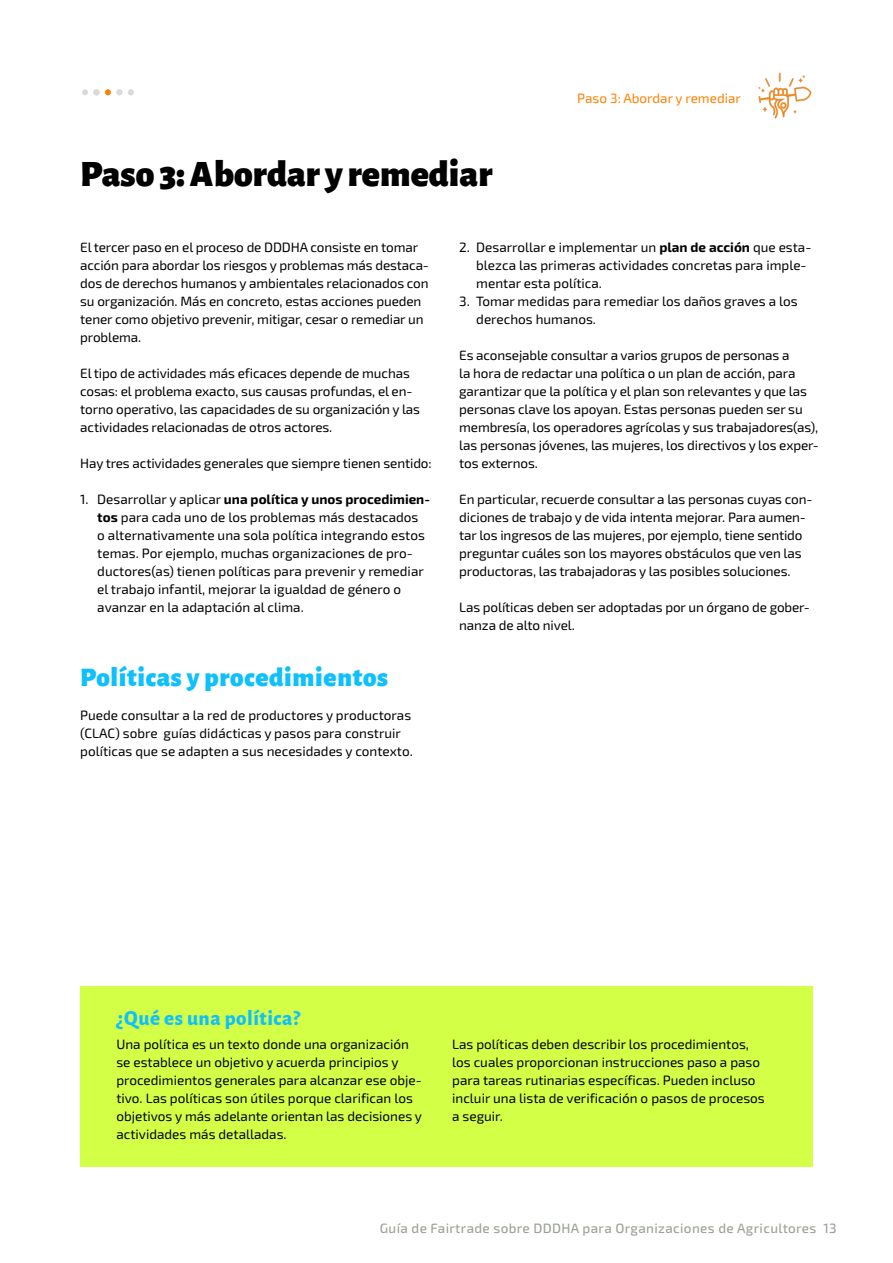
<style>
.page{position:relative;width:893px;height:1263px;background:#fff}
.page>*{position:absolute;margin:0;border:0;box-sizing:border-box;transform-origin:0 0}
.t1{font:900 37.5px "Alegreya Sans";color:#000}
.t2{font:900 27px "Alegreya Sans";letter-spacing:.025em;color:#0fc0fc}
.t3{font:800 21px "Alegreya Sans";letter-spacing:.025em;color:#0fc0fc}
.t4{font:13.5px/18px "Exo 2";letter-spacing:-.01em;color:#000}
.t5{font:500 13.5px "Exo 2";letter-spacing:.025em;color:#9da399}
.t6{font:13.5px "Exo 2";color:#ff8000}
.s1{font-weight:700}
</style>
<div class="page">
<img style="left:758px;top:72px;width:54px;height:47px">
<svg style="left:82px;top:89px;width:6px;height:6px"></svg>
<div style="left:93px;top:89px;width:7px;height:7px;background:#dadada;border-radius:50%"></div>
<svg style="left:105px;top:89px;width:17px;height:6px"></svg>
<svg style="left:128px;top:89px;width:6px;height:6px"></svg>
<div style="left:80px;top:987px;width:733px;height:180px;background:#d4ff47"></div>
<h1 class="t1" style="left:80px;top:143px;width:414px">Paso 3: Abordar y remediar</h1>
<p class="t6" style="left:577px;top:90px;width:165px">Paso 3: Abordar y remediar</p>
<p class="t4" style="left:80px;top:239px;width:350px">El tercer paso en el proceso de DDDHA consiste en tomar acción para abordar los riesgos y problemas más destaca&shy;dos de derechos humanos y ambientales relacionados con su organización. Más en concreto, estas acciones pueden tener como objetivo prevenir, mitigar, cesar o remediar un problema.</p>
<p class="t4" style="left:80px;top:365px;width:341px">El tipo de actividades más eficaces depende de muchas cosas: el problema exacto, sus causas profundas, el en&shy;torno operativo, las capacidades de su organización y las actividades relacionadas de otros actores.</p>
<p class="t4" style="left:80px;top:455px;width:353px">Hay tres actividades generales que siempre tienen sentido:</p>
<p class="t4" style="left:97px;top:491px;width:334px;text-indent:-17px">1. Desarrollar y aplicar <span class="s1">una política y unos procedimien&shy;tos</span> para cada uno de los problemas más destacados<br>o alternativamente una sola política integrando estos temas. Por ejemplo, muchas organizaciones de pro&shy;ductores(as) tienen políticas para prevenir y remediar el trabajo infantil, mejorar la igualdad de género o avanzar en la adaptación al clima.</p>
<h2 class="t2" style="left:80px;top:656px;width:309px">Políticas y procedimientos</h2>
<p class="t4" style="left:80px;top:706px;width:334px">Puede consultar a la red de productores y productoras (CLAC) sobre guías didácticas y pasos para construir políticas que se adapten a sus necesidades y contexto.</p>
<p class="t4" style="left:476px;top:238px;width:337px;text-indent:-17px">2. Desarrollar e implementar un <span class="s1">plan de acción</span> que esta&shy;blezca las primeras actividades concretas para imple&shy;mentar esta política.</p>
<p class="t4" style="left:476px;top:292px;width:323px;text-indent:-17px">3. Tomar medidas para remediar los daños graves a los derechos humanos.</p>
<p class="t4" style="left:459px;top:346px;width:361px">Es aconsejable consultar a varios grupos de personas a<br>la hora de redactar una política o un plan de acción, para garantizar que la política y el plan son relevantes y que las personas clave los apoyan. Estas personas pueden ser su membresía, los operadores agrícolas y sus trabajadores(as), las personas jóvenes, las mujeres, los directivos y los exper&shy;tos externos.</p>
<p class="t4" style="left:459px;top:490px;width:355px">En particular, recuerde consultar a las personas cuyas con&shy;diciones de trabajo y de vida intenta mejorar. Para aumen&shy;tar los ingresos de las mujeres, por ejemplo, tiene sentido preguntar cuáles son los mayores obstáculos que ven las productoras, las trabajadoras y las posibles soluciones.</p>
<p class="t4" style="left:459px;top:598px;width:352px">Las políticas deben ser adoptadas por un órgano de gober&shy;nanza de alto nivel.</p>
<h3 class="t3" style="left:116px;top:1002px;width:185px">¿Qué es una política?</h3>
<p class="t4" style="left:116px;top:1035px;width:307px">Una política es un texto donde una organización se establece un objetivo y acuerda principios y procedimientos generales para alcanzar ese obje&shy;tivo. Las políticas son útiles porque clarifican los objetivos y más adelante orientan las decisiones y actividades más detalladas.</p>
<p class="t4" style="left:452px;top:1035px;width:314px">Las políticas deben describir los procedimientos, los cuales proporcionan instrucciones paso a paso para tareas rutinarias específicas. Pueden incluso incluir una lista de verificación o pasos de procesos a seguir.</p>
<p class="t5" style="left:380px;top:1220px;width:458px">Guía de Fairtrade sobre DDDHA para Organizaciones de Agricultores 13</p>
</div>
